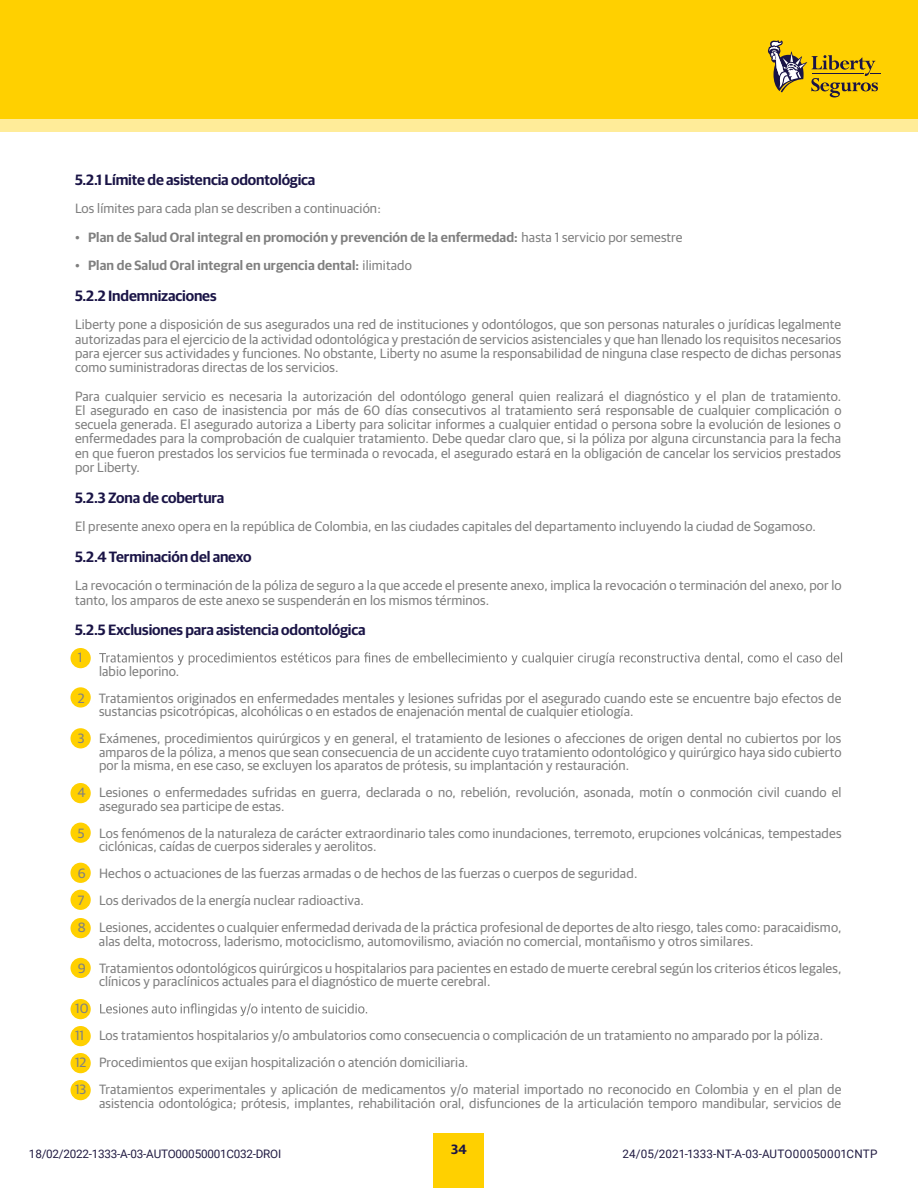
<style>
.page{position:relative;width:918px;height:1188px;background:#fff}
.page>*{position:absolute;margin:0;border:0;box-sizing:border-box;transform-origin:0 0}
.t1{font:600 15px "Guardian Sans";letter-spacing:-.01em;color:#1a1446}
.t2{font:13.5px/14.2px "Guardian Sans";letter-spacing:.01em;color:#808080}
.t3{font:600 13.5px "Guardian Sans";letter-spacing:.01em;color:#808080}
.t4{font:600 13.5px "Guardian Sans";color:#1a1446}
.t5{font:11.7px "Roboto";letter-spacing:-.02em;color:#221c43}
.t6{font:11.7px "Roboto";color:#221c43}
.s1{font-weight:400}
</style>
<div class="page">
<div style="left:0;top:0;width:918px;height:132px;background:#ffec99"></div>
<div style="left:434px;top:1134px;width:50px;height:54px;background:#ffd000"></div>
<div style="left:0;top:0;width:918px;height:119px;background:#ffd000"></div>
<svg style="left:768px;top:40px;width:113px;height:57px"></svg>
<div style="left:70px;top:1080px;width:21px;height:20px;background:#ffd000;border-radius:50%"></div>
<div style="left:70px;top:1053px;width:21px;height:20px;background:#ffd000;border-radius:50%"></div>
<div style="left:70px;top:1026px;width:21px;height:20px;background:#ffd000;border-radius:50%"></div>
<div style="left:70px;top:999px;width:21px;height:20px;background:#ffd000;border-radius:50%"></div>
<div style="left:70px;top:958px;width:21px;height:20px;background:#ffd000;border-radius:50%"></div>
<div style="left:70px;top:918px;width:21px;height:20px;background:#ffd000;border-radius:50%"></div>
<div style="left:70px;top:890px;width:21px;height:20px;background:#ffd000;border-radius:50%"></div>
<div style="left:70px;top:863px;width:21px;height:20px;background:#ffd000;border-radius:50%"></div>
<div style="left:70px;top:823px;width:21px;height:20px;background:#ffd000;border-radius:50%"></div>
<div style="left:70px;top:783px;width:21px;height:20px;background:#ffd000;border-radius:50%"></div>
<div style="left:70px;top:728px;width:21px;height:20px;background:#ffd000;border-radius:50%"></div>
<div style="left:70px;top:687px;width:21px;height:21px;background:#ffd000;border-radius:50%"></div>
<div style="left:70px;top:648px;width:21px;height:20px;background:#ffd000;border-radius:50%"></div>
<svg style="left:99px;top:652px;width:743px;height:13px"></svg>
<svg style="left:100px;top:1003px;width:267px;height:13px"></svg>
<p class="t1" style="left:75px;top:168px;width:242px">5.2.1 Límite de asistencia odontológica</p>
<p class="t2" style="left:75px;top:200px;width:307px">Los límites para cada plan se describen a continuación:</p>
<p class="t3" style="left:75px;top:227px;width:609px"><span class="s1">•</span> Plan de Salud Oral integral en promoción y prevención de la enfermedad: <span class="s1">hasta 1 servicio por semestre</span></p>
<p class="t3" style="left:75px;top:256px;width:338px"><span class="s1">•</span> Plan de Salud Oral integral en urgencia dental: <span class="s1">ilimitado</span></p>
<p class="t1" style="left:75px;top:285px;width:143px">5.2.2 Indemnizaciones</p>
<p class="t2" style="left:75px;top:317px;width:768px;text-align:justify">Liberty pone a disposición de sus asegurados una red de instituciones y odontólogos, que son personas naturales o jurídicas legalmente autorizadas para el ejercicio de la actividad odontológica y prestación de servicios asistenciales y que han llenado los requisitos necesarios para ejercer sus actividades y funciones. No obstante, Liberty no asume la responsabilidad de ninguna clase respecto de dichas personas como suministradoras directas de los servicios.</p>
<p class="t2" style="left:75px;top:388px;width:768px;text-align:justify">Para cualquier servicio es necesaria la autorización del odontólogo general quien realizará el diagnóstico y el plan de tratamiento.<br>El asegurado en caso de inasistencia por más de 60 días consecutivos al tratamiento será responsable de cualquier complicación o secuela generada. El asegurado autoriza a Liberty para solicitar informes a cualquier entidad o persona sobre la evolución de lesiones o enfermedades para la comprobación de cualquier tratamiento. Debe quedar claro que, si la póliza por alguna circunstancia para la fecha en que fueron prestados los servicios fue terminada o revocada, el asegurado estará en la obligación de cancelar los servicios prestados por Liberty.</p>
<p class="t1" style="left:75px;top:486px;width:151px">5.2.3 Zona de cobertura</p>
<p class="t2" style="left:75px;top:518px;width:742px">El presente anexo opera en la república de Colombia, en las ciudades capitales del departamento incluyendo la ciudad de Sogamoso.</p>
<p class="t1" style="left:75px;top:546px;width:178px">5.2.4 Terminación del anexo</p>
<p class="t2" style="left:75px;top:578px;width:768px">La revocación o terminación de la póliza de seguro a la que accede el presente anexo, implica la revocación o terminación del anexo, por lo tanto, los amparos de este anexo se suspenderán en los mismos términos.</p>
<p class="t1" style="left:75px;top:619px;width:292px">5.2.5 Exclusiones para asistencia odontológica</p>
<p class="t2" style="left:78px;top:650px;width:6px">1</p>
<p class="t2" style="left:78px;top:657px;width:765px;line-height:27px;text-indent:21px">labio leporino.<br>2 Tratamientos originados en enfermedades mentales y lesiones sufridas por el asegurado cuando este se encuentre bajo efectos de</p>
<p class="t2" style="left:78px;top:697px;width:765px;line-height:27px;text-indent:21px">sustancias psicotrópicas, alcohólicas o en estados de enajenación mental de cualquier etiología.<br>3 Exámenes, procedimientos quirúrgicos y en general, el tratamiento de lesiones o afecciones de origen dental no cubiertos por los</p>
<p class="t2" style="left:99px;top:744px;width:744px;line-height:13.5px">amparos de la póliza, a menos que sean consecuencia de un accidente cuyo tratamiento odontológico y quirúrgico haya sido cubierto por la misma, en ese caso, se excluyen los aparatos de prótesis, su implantación y restauración.</p>
<p class="t2" style="left:99px;top:785px;width:744px;line-height:13.5px;text-indent:-21px">4 Lesiones o enfermedades sufridas en guerra, declarada o no, rebelión, revolución, asonada, motín o conmoción civil cuando el asegurado sea participe de estas.</p>
<p class="t2" style="left:99px;top:825px;width:744px;line-height:13.5px;text-indent:-21px">5 Los fenómenos de la naturaleza de carácter extraordinario tales como inundaciones, terremoto, erupciones volcánicas, tempestades ciclónicas, caídas de cuerpos siderales y aerolitos.</p>
<p class="t2" style="left:78px;top:859px;width:765px;line-height:27px">6 Hechos o actuaciones de las fuerzas armadas o de hechos de las fuerzas o cuerpos de seguridad.<br>7 Los derivados de la energía nuclear radioactiva.<br>8 Lesiones, accidentes o cualquier enfermedad derivada de la práctica profesional de deportes de alto riesgo, tales como: paracaidismo,</p>
<p class="t2" style="left:78px;top:927px;width:765px;line-height:27px;text-indent:21px">alas delta, motocross, laderismo, motociclismo, automovilismo, aviación no comercial, montañismo y otros similares.<br>9 Tratamientos odontológicos quirúrgicos u hospitalarios para pacientes en estado de muerte cerebral según los criterios éticos legales,</p>
<p class="t2" style="left:99px;top:974px;width:393px">clínicos y paraclínicos actuales para el diagnóstico de muerte cerebral.</p>
<p class="t2" style="left:75px;top:994px;width:768px;line-height:27px">10<br>11 Los tratamientos hospitalarios y/o ambulatorios como consecuencia o complicación de un tratamiento no amparado por la póliza.<br>12 Procedimientos que exijan hospitalización o atención domiciliaria.<br>13 Tratamientos experimentales y aplicación de medicamentos y/o material importado no reconocido en Colombia y en el plan de</p>
<p class="t2" style="left:99px;top:1095px;width:744px">asistencia odontológica; prótesis, implantes, rehabilitación oral, disfunciones de la articulación temporo mandibular, servicios de</p>
<p class="t5" style="left:30px;top:1145px;width:206px">18//0022/2022-1333-AA-03-03--AUAUTO 05 001</p>
<p class="t4" style="left:451px;top:1139px;width:17px">34</p>
<p class="t6" style="left:61px;top:1146px;width:65px">/2022-1333-</p>
<p class="t5" style="left:161px;top:1145px;width:112px">TO00050001C03C0301-</p>
<p class="t5" style="left:246px;top:1145px;width:52px">2-DRODIR0I</p>
<p class="t6" style="left:622px;top:1146px;width:257px">24/05/2021-1333-NT-A-03-AUTO00050001CNTP</p>
</div>
